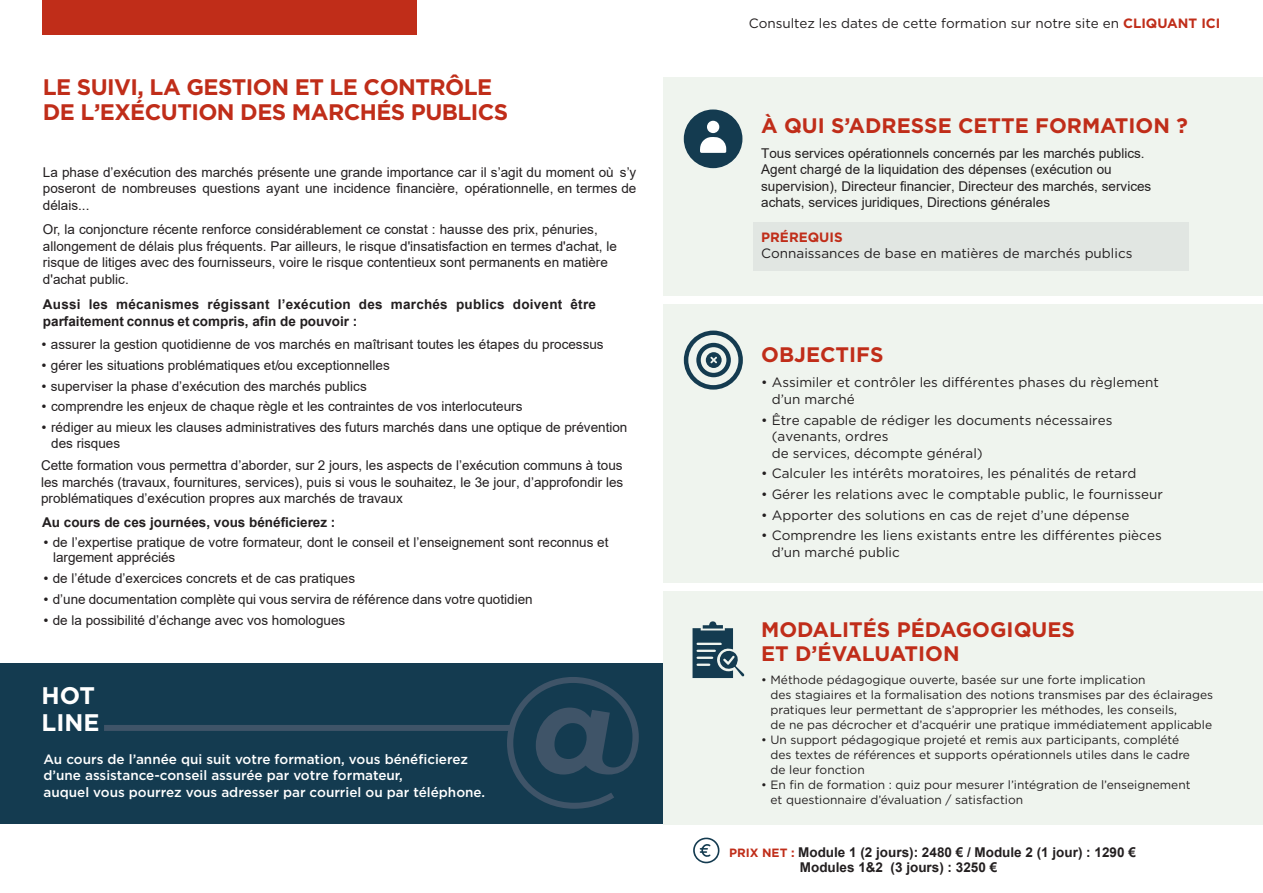
<style>
.page{position:relative;width:1263px;height:893px;background:#fff}
.page>*{position:absolute;margin:0;border:0;box-sizing:border-box;transform-origin:0 0}
.t1{font:700 24px/27px "Gotham";color:#fff}
.t2{font:700 22.5px/25.5px "Gotham";letter-spacing:-.025em;color:#c02d19}
.t3{font:700 21px/24px "Gotham";color:#c02d19}
.t4{font:13.5px/16.5px "Arial";color:#231f20;text-align:justify}
.t5{font:13.5px/16.5px "Gotham";color:#231f20}
.t6{font:13.5px/16.5px "Arial";color:#231f20}
.t7{font:500 13.5px/16.5px "Gotham";color:#fff}
.t8{font:700 13.5px/15.3px "Arial";color:#231f20}
.t9{font:700 13.5px/16.5px "Arial";letter-spacing:.02em;color:#231f20}
.t10{font:700 13.5px "Gotham";color:#c02d19}
.t11{font:12px/15px "Gotham";color:#231f20}
.s1{font-style:inherit}
.s2{font-family:"Gotham"}
.s3{font-weight:700;color:#c02d19}
.s4{font-family:"Gotham";font-size:12px;color:#c02d19}
</style>
<div class="page">
<div style="left:43px;top:0;width:374px;height:34px;background:#c02d19"></div>
<svg style="left:693px;top:837px;width:27px;height:26px"></svg>
<div style="left:1px;top:663px;width:674px;height:161px;background:#143b50"></div>
<svg style="left:507px;top:677px;width:132px;height:132px"></svg>
<div style="left:104px;top:725px;width:409px;height:6px;background:#3f5468"></div>
<div style="left:663px;top:304px;width:600px;height:278px;background:#eff4ee"></div>
<div style="left:663px;top:77px;width:600px;height:219px;background:#eff4ee"></div>
<div style="left:663px;top:591px;width:600px;height:234px;background:#eff4ee"></div>
<div style="left:753px;top:222px;width:436px;height:48px;background:#e1e6e2"></div>
<svg style="left:692px;top:621px;width:52px;height:57px"></svg>
<div style="left:684px;top:109px;width:58px;height:59px;background:#143b50;border-radius:50%"></div>
<svg style="left:700px;top:137px;width:26px;height:16px"></svg>
<div style="left:707px;top:121px;width:12px;height:12px;background:#fff;border-radius:50%"></div>
<svg style="left:684px;top:331px;width:59px;height:59px"></svg>
<h2 class="t2" style="left:43px;top:74px;width:467px">LE SUIVI, LA GESTION ET LE CONTRÔLE<br>DE L’EXÉCUTION DES MARCHÉS PUBLICS</h2>
<p class="t4" style="left:43px;top:164px;width:595px">La phase d’exécution des marchés présente une grande importance car il s’agit du moment où s’y poseront de nombreuses questions ayant une incidence financière, opérationnelle, <span class="s1">en termes de délais...</span></p>
<p class="t6" style="left:43px;top:221px;width:575px"><span class="s1">Or, la conjoncture</span> récente <span class="s1">renforce considérablement ce constat : hausse des prix, pénuries, allongement de délais plus fréquents.</span> Par ailleurs, le risque d'insatisfaction en termes d'achat, le risque de litiges avec des fournisseurs, voire le risque contentieux sont permanents en matière d'achat public.</p>
<p class="t9" style="left:43px;top:296px;width:555px">Aussi les mécanismes régissant l’exécution des marchés publics doivent être parfaitement connus et compris, afin de pouvoir :</p>
<p class="t4" style="left:41px;top:336px;width:564px"><span class="s2">•</span> assurer la gestion quotidienne de vos marchés en maîtrisant toutes les étapes du processus</p>
<p class="t4" style="left:41px;top:357px;width:350px"><span class="s2">•</span> gérer les situations problématiques et/ou exceptionnelles</p>
<p class="t4" style="left:41px;top:377px;width:327px"><span class="s2">•</span> superviser la phase d’exécution des marchés publics</p>
<p class="t6" style="left:41px;top:398px;width:483px"><span class="s2">•</span> comprendre les enjeux de chaque règle et les contraintes de vos interlocuteurs</p>
<p class="t6" style="left:51px;top:419px;width:578px;text-indent:-10px"><span class="s2">•</span> rédiger au mieux les clauses administratives des futurs marchés dans une optique de prévention des risques</p>
<p class="t4" style="left:41px;top:457px;width:584px">Cette formation vous permettra d’aborder, sur 2 jours, les aspects de l’exécution communs à tous les marchés (travaux, fournitures, services), puis si vous le souhaitez, le 3e jour, d’approfondir les problématiques d’exécution propres aux marchés de travaux</p>
<p class="t8" style="left:42px;top:515px;width:295px">Au cours de ces journées, vous bénéficierez :</p>
<p class="t4" style="left:53px;top:534px;width:557px;line-height:15.5px;text-indent:-10px"><span class="s2">•</span> de l’expertise pratique de votre formateur, dont le conseil et l’enseignement sont reconnus et largement appréciés</p>
<p class="t4" style="left:43px;top:570px;width:314px"><span class="s2">•</span> de l’étude d’exercices concrets et de cas pratiques</p>
<p class="t4" style="left:43px;top:591px;width:491px"><span class="s2">•</span> d’une documentation complète qui vous servira de référence dans votre quotidien</p>
<p class="t4" style="left:43px;top:611px;width:304px"><span class="s2">•</span> de la possibilité d’échange avec vos homologues</p>
<h1 class="t1" style="left:42px;top:682px;width:59px">HOT<br>LINE</h1>
<p class="t7" style="left:43px;top:751px;width:443px">Au cours de l’année qui suit votre formation, vous bénéficierez d’une assistance-conseil assurée par votre formateur,<br>auquel vous pourrez vous adresser par courriel ou par téléphone.</p>
<p class="t5" style="left:749px;top:15px;width:473px">Consultez les dates de cette formation sur notre site en <span class="s3">CLIQUANT ICI</span></p>
<h3 class="t3" style="left:761px;top:113px;width:428px">À QUI S’ADRESSE CETTE FORMATION ?</h3>
<p class="t4" style="left:761px;top:144px;width:392px;text-align:left">Tous services opérationnels concernés par les marchés publics.<br>Agent chargé de la liquidation des dépenses (exécution ou supervision), Directeur financier, Directeur des marchés, services achats, services juridiques, Directions générales</p>
<p class="t10" style="left:761px;top:229px;width:83px">PRÉREQUIS</p>
<p class="t5" style="left:761px;top:245px;width:373px">Connaissances de base en matières de marchés publics</p>
<h3 class="t3" style="left:761px;top:343px;width:124px">OBJECTIFS</h3>
<p class="t5" style="left:772px;top:374px;width:389px;text-indent:-11px">• Assimiler et contrôler les différentes phases du règlement d’un marché</p>
<p class="t5" style="left:772px;top:412px;width:342px;text-indent:-11px">• Être capable de rédiger les documents nécessaires (avenants, ordres<br>de services, décompte général)</p>
<p class="t5" style="left:761px;top:465px;width:377px">• Calculer les intérêts moratoires, les pénalités de retard</p>
<p class="t5" style="left:761px;top:486px;width:403px">• Gérer les relations avec le comptable public, le fournisseur</p>
<p class="t5" style="left:761px;top:507px;width:370px">• Apporter des solutions en cas de rejet d’une dépense</p>
<p class="t5" style="left:772px;top:528px;width:391px;text-indent:-11px">• Comprendre les liens existants entre les différentes pièces d’un marché public</p>
<h3 class="t3" style="left:761px;top:617px;width:315px">MODALITÉS PÉDAGOGIQUES<br>ET D’ÉVALUATION</h3>
<p class="t11" style="left:770px;top:672px;width:444px;text-indent:-9px">• Méthode pédagogique ouverte, basée sur une forte implication<br>des stagiaires et la formalisation des notions transmises par des éclairages pratiques leur permettant de s’approprier les méthodes, les conseils,<br>de ne pas décrocher et d’acquérir une pratique immédiatement applicable</p>
<p class="t11" style="left:770px;top:732px;width:421px;text-indent:-9px">• Un support pédagogique projeté et remis aux participants, complété des textes de références et supports opérationnels utiles dans le cadre de leur fonction</p>
<p class="t11" style="left:770px;top:777px;width:422px;text-indent:-9px">• En fin de formation : quiz pour mesurer l’intégration de l’enseignement et questionnaire d’évaluation / satisfaction</p>
<p class="t8" style="left:800px;top:845px;width:337px;text-indent:-71px"><span class="s4">PRIX NET :</span> Module 1 (2 jours): 2<span class="s1">48</span>0 € / Module 2 (1 jour) : 1290 €<br>Modules 1&amp;2 (3 jours) : <span class="s1">325</span>0 €</p>
</div>
